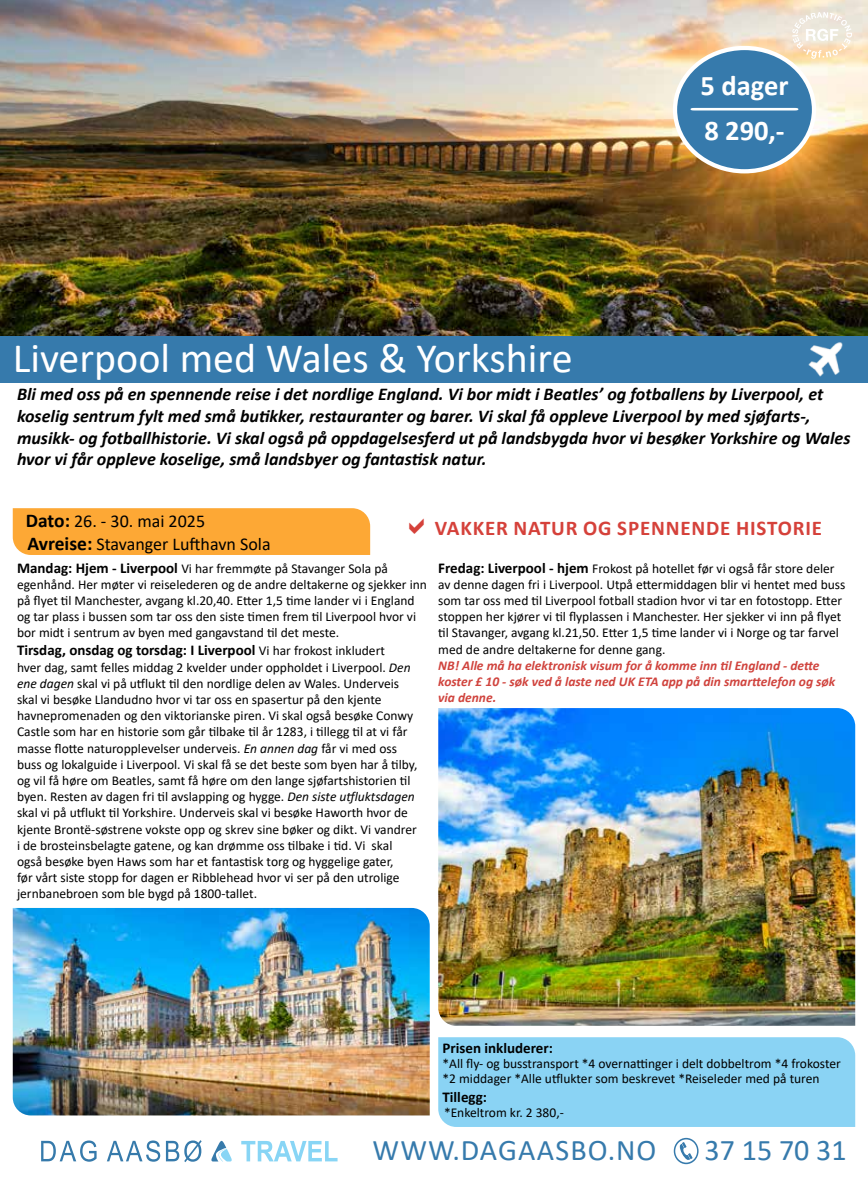
<style>
.page{position:relative;width:868px;height:1178px;background:#fff}
.page>*{position:absolute;margin:0;border:0;box-sizing:border-box;transform-origin:0 0}
.t1{font:42px "Calibri";color:#fff}
.t2{font:30px "Calibri";letter-spacing:.04em;color:#367aac}
.t3{font:700 28.5px/44.7px "Calibri";color:#fff;text-align:center;scale:7.5 1}
.t4{font:700 21px "Calibri";letter-spacing:.04em;color:#d5413a}
.t5{font:italic 700 18px/21.6px "Calibri";color:#000}
.t6{font:18px/23.4px "Calibri";color:#000}
.t7{font:700 15px "Calibri";color:#000}
.t8{font:13.5px/16.2px "Calibri";color:#000}
.t9{font:italic 700 13.5px/16.2px "Calibri";color:#d0433d}
.s1{font-weight:700;font-size:19.5px}
.s2{font-weight:700;font-size:15px}
.s3{font-weight:400;font-size:13.5px}
.s4{font-style:italic}
</style>
<div class="page">
<img style="left:0;top:0;width:867px;height:336px">
<div style="left:0;top:336px;width:867px;height:47px;background:#367aac"></div>
<div style="left:675px;top:48px;width:138px;height:123px;background:#367aac;border-radius:50%"></div>
<div style="left:672px;top:46px;width:144px;height:127px;border:4px solid #fff;border-radius:50%"></div>
<svg style="left:792px;top:12px;width:60px;height:47px"></svg>
<div style="left:13px;top:508px;width:357px;height:47px;background:#fda835"></div>
<img style="left:808px;top:342px;width:35px;height:35px">
<img style="left:13px;top:908px;width:416px;height:207px">
<img style="left:438px;top:708px;width:417px;height:318px">
<div style="left:438px;top:1037px;width:417px;height:90px;background:#8ad3f4"></div>
<svg style="left:673px;top:1138px;width:25px;height:26px"></svg>
<svg style="left:211px;top:1141px;width:21px;height:20px"></svg>
<svg style="left:41px;top:1140px;width:56px;height:22px"></svg>
<svg style="left:107px;top:1140px;width:53px;height:22px"></svg>
<svg style="left:166px;top:1140px;width:36px;height:22px"></svg>
<svg style="left:241px;top:1141px;width:96px;height:20px"></svg>
<h1 class="t1" style="left:13px;top:340px;width:561px">Liverpool med Wales &amp; Yorkshire</h1>
<h3 class="t3" style="left:691px;top:65px;width:16px">_5 dager<br>8 290,-</h3>
<p class="t5" style="left:17px;top:385px;width:834px">Bli med oss på en spennende reise i det nordlige England. Vi bor midt i Beatles’ og fotballens by Liverpool, et koselig sentrum fylt med små butikker, restauranter og barer. Vi skal få oppleve Liverpool by med sjøfarts-, musikk- og fotballhistorie. Vi skal også på oppdagelsesferd ut på landsbygda hvor vi besøker Yorkshire og Wales hvor vi får oppleve koselige, små landsbyer og fantastisk natur.</p>
<h3 class="t6" style="left:26px;top:511px;width:246px"><span class="s1">Dato:</span> 26. - 30. mai 2025<br><span class="s1">Avreise:</span> Stavanger Lufthavn Sola</h3>
<p class="t8" style="left:17px;top:561px;width:411px"><span class="s2">Mandag: Hjem - Liverpool</span> Vi har fremmøte på Stavanger Sola på egenhånd. Her møter vi reiselederen og de andre deltakerne og sjekker inn på flyet til Manchester, avgang kl.20,40. Etter 1,5 time lander vi i England og tar plass i bussen som tar oss den siste timen frem til Liverpool hvor vi bor midt i sentrum av byen med gangavstand til det meste.</p>
<p class="t7" style="left:17px;top:644px;width:369px">Tirsdag, onsdag og torsdag: I Liverpool <span class="s3">Vi har frokost inkludert</span></p>
<p class="t8" style="left:17px;top:660px;width:402px">hver dag, samt felles middag 2 kvelder under oppholdet i Liverpool. <span class="s4">Den ene dagen</span> skal vi på utflukt til den nordlige delen av Wales. Underveis skal vi besøke Llandudno hvor vi tar oss en spasertur på den kjente havnepromenaden og den viktorianske piren. Vi skal også besøke Conwy Castle som har en historie som går tilbake til år 1283, i tillegg til at vi får masse flotte naturopplevelser underveis. <span class="s4">En annen dag</span> får vi med oss buss og lokalguide i Liverpool. Vi skal få se det beste som byen har å tilby, og vil få høre om Beatles, samt få høre om den lange sjøfartshistorien til byen. Resten av dagen fri til avslapping og hygge. <span class="s4">Den siste utfluktsdagen </span>skal vi på utflukt til Yorkshire. Underveis skal vi besøke Haworth hvor de kjente Brontë-søstrene vokste opp og skrev sine bøker og dikt. Vi vandrer i de brosteinsbelagte gatene, og kan drømme oss tilbake i tid. Vi skal også besøke byen Haws som har et fantastisk torg og hyggelige gater,<br>før vårt siste stopp for dagen er Ribblehead hvor vi ser på den utrolige jernbanebroen som ble bygd på 1800-tallet.</p>
<h3 class="t4" style="left:434px;top:519px;width:389px">VAKKER NATUR OG SPENNENDE HISTORIE</h3>
<p class="t8" style="left:438px;top:561px;width:408px"><span class="s2">Fredag: Liverpool - hjem</span> Frokost på hotellet før vi også får store deler av denne dagen fri i Liverpool. Utpå ettermiddagen blir vi hentet med buss som tar oss med til Liverpool fotball stadion hvor vi tar en fotostopp. Etter stoppen her kjører vi til flyplassen i Manchester. Her sjekker vi inn på flyet til Stavanger, avgang kl.21,50. Etter 1,5 time lander vi i Norge og tar farvel med de andre deltakerne for denne gang.</p>
<p class="t9" style="left:438px;top:658px;width:398px">NB! Alle må ha elektronisk visum for å komme inn til England - dette koster £ 10 - søk ved å laste ned UK ETA app på din smarttelefon og søk via denne.</p>
<p class="t7" style="left:442px;top:1041px;width:112px">Prisen inkluderer:</p>
<p class="t8" style="left:442px;top:1057px;width:400px;line-height:15px">*All fly- og busstransport *4 overnattinger i delt dobbeltrom *4 frokoster *2 middager *Alle utflukter som beskrevet *Reiseleder med på turen</p>
<p class="t7" style="left:442px;top:1091px;width:46px">Tillegg:</p>
<p class="t8" style="left:444px;top:1106px;width:121px">*Enkeltrom kr. 2 380,-</p>
<h2 class="t2" style="left:372px;top:1138px;width:285px">WWW.DAGAASBO.NO</h2>
<h2 class="t2" style="left:704px;top:1138px;width:143px">37 15 70 31</h2>
</div>
